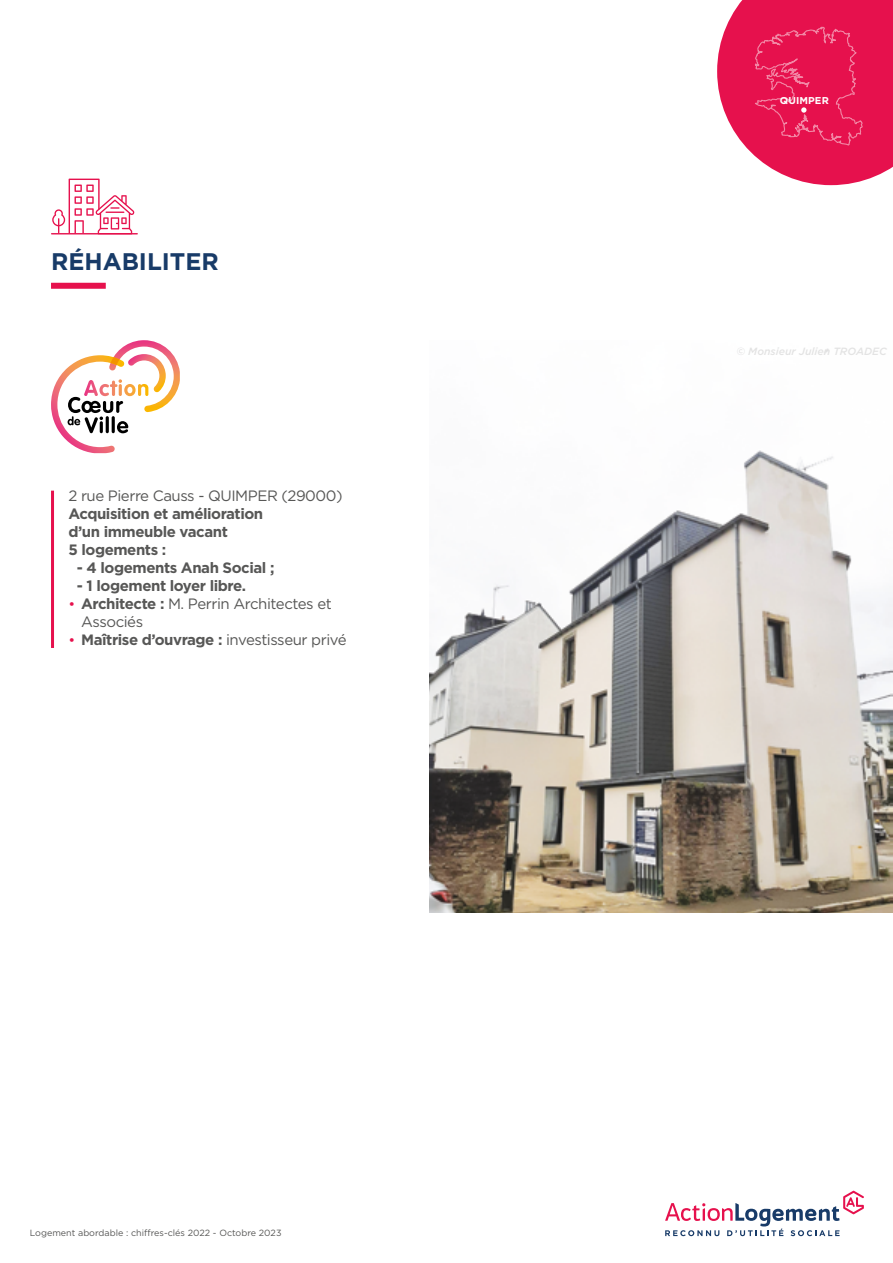
<style>
.page{position:relative;width:893px;height:1263px;background:#fff}
.page>*{position:absolute;margin:0;border:0;box-sizing:border-box;transform-origin:0 0}
.t1{font:700 24px "Gotham";color:#183b68}
.t2{font:700 15px/18px "Gotham";letter-spacing:-.03em;color:#575756}
.t3{font:15px/18px "Gotham";letter-spacing:-.03em;color:#575756}
.t4{font:italic 500 10.5px "Gotham";color:#e3e3e3}
.t5{font:700 9.9px "Gotham";letter-spacing:.01em;color:#fff}
.t6{font:9px "Gotham";color:#575756}
.s1{font-size:14.25px;color:#e6114d}
.s2{font-weight:700}
.s3{font-weight:400;font-size:14.25px;color:#e6114d}
.s4{font-weight:400}
</style>
<div class="page">
<svg style="left:665px;top:1191px;width:199px;height:45px"></svg>
<div style="left:51px;top:283px;width:55px;height:6px;background:#e6114d"></div>
<hr style="left:51px;top:233px;width:87px;height:1px;background:#e6114d">
<svg style="left:52px;top:179px;width:82px;height:55px"></svg>
<img style="left:429px;top:348px;width:464px;height:564px">
<hr style="left:51px;top:491px;width:3px;height:157px;background:#e6114d">
<svg style="left:51px;top:340px;width:129px;height:113px"></svg>
<svg style="left:717px;top:0;width:176px;height:185px"></svg>
<h1 class="t1" style="left:51px;top:245px;width:169px">RÉHABILITER</h1>
<p class="t3" style="left:68px;top:486px;width:276px">2 rue Pierre Causs - QUIMPER (29000)</p>
<p class="t2" style="left:68px;top:504px;width:196px">Acquisition et amélioration d’un immeuble vacant<br>5 logements :</p>
<p class="t2" style="left:77px;top:558px;width:199px">- 4 logements Anah Social ;</p>
<p class="t2" style="left:77px;top:576px;width:171px">- 1 logement loyer libre.</p>
<p class="t3" style="left:81px;top:594px;width:252px;text-indent:-13px"><span class="s1">•</span> <span class="s2">Architecte :</span> M. Perrin Architectes et<br>Associés</p>
<p class="t2" style="left:68px;top:630px;width:280px"><span class="s3">•</span> Maîtrise d’ouvrage : <span class="s4">investisseur privé</span></p>
<p class="t6" style="left:30px;top:1227px;width:253px">Logement abordable : chiffres-clés 2022 - Octobre 2023</p>
<p class="t5" style="left:780px;top:94px;width:50px">QUIMPER</p>
<p class="t4" style="left:736px;top:345px;width:152px">© Monsieur Julien TROADEC</p>
</div>
